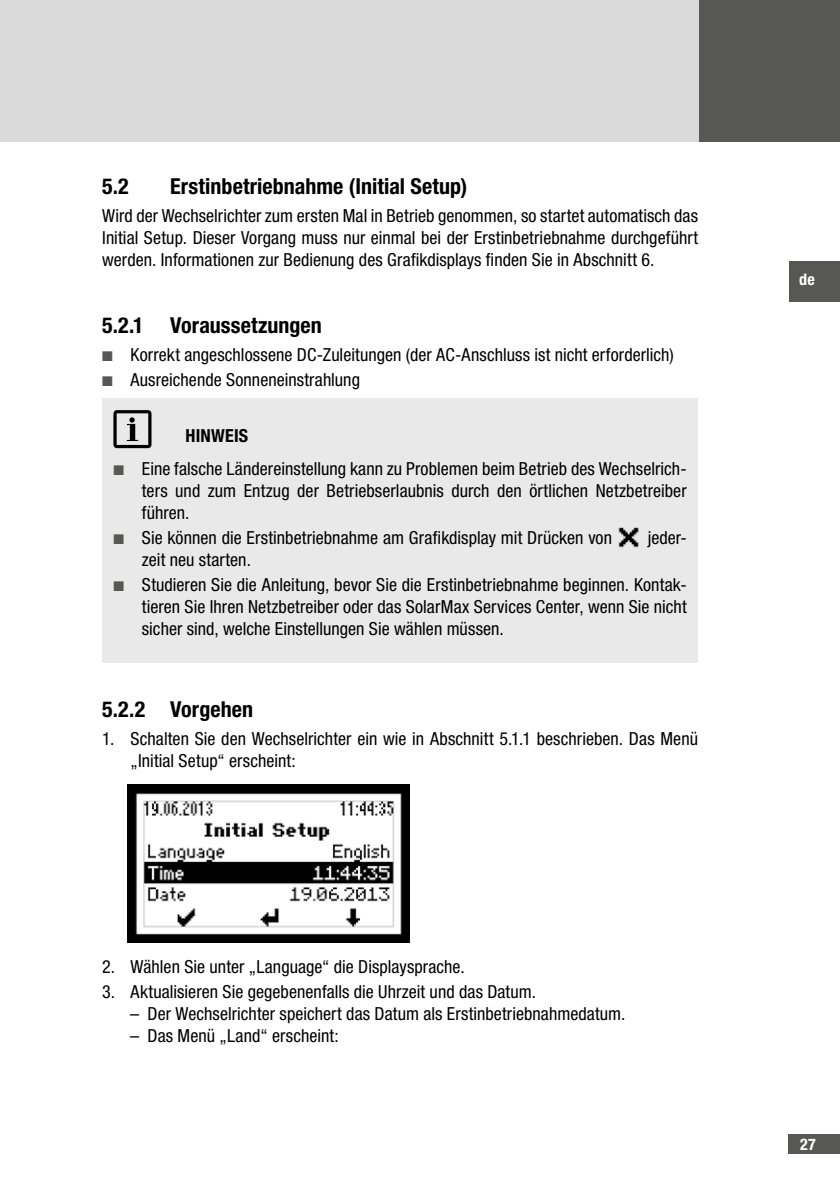
<style>
.page{position:relative;width:840px;height:1191px;background:#fff}
.page>*{position:absolute;margin:0;border:0;box-sizing:border-box;transform-origin:0 0}
.t1{font:700 condensed 22px "Helvetica Neue LT Std";letter-spacing:.005em;color:#000}
.t2{font:condensed 18px/22px "Helvetica Neue LT Std";color:#000;text-align:justify}
.t3{font:700 condensed 18px "Helvetica Neue LT Std";letter-spacing:.01em;color:#000}
.t4{font:700 condensed 16px "Helvetica Neue LT Std";color:#fff}
.s1{color:#575756}
</style>
<div class="page">
<div style="left:789px;top:261px;width:50px;height:40px;background:#575756"></div>
<div style="left:697px;top:0;width:142px;height:142px;background:#575756"></div>
<div style="left:0;top:0;width:697px;height:142px;background:#dadada"></div>
<div style="left:788px;top:1134px;width:51px;height:20px;background:#575756"></div>
<div style="left:102px;top:399px;width:595px;height:264px;background:#e9e9e9"></div>
<svg style="left:113px;top:410px;width:38px;height:38px"></svg>
<img style="left:618px;top:527px;width:21px;height:21px">
<img style="left:128px;top:784px;width:281px;height:158px">
<p class="t1" style="left:102px;top:173px;width:28px">5.2</p>
<p class="t1" style="left:170px;top:173px;width:298px">Erstinbetriebnahme (Initial Setup)</p>
<p class="t2" style="left:102px;top:204px;width:597px">Wird der Wechselrichter zum ersten Mal in Betrieb genommen, so startet automatisch das Initial Setup. Dieser Vorgang muss nur einmal bei der Erstinbetriebnahme durchgeführt werden. Informationen zur Bedienung des Grafikdisplays finden Sie in Abschnitt 6.</p>
<p class="t1" style="left:102px;top:312px;width:221px">5.2.1 Voraussetzungen</p>
<p class="t2" style="left:102px;top:344px;width:572px"><span class="s1">■</span> Korrekt angeschlossene DC-Zuleitungen (der AC-Anschluss ist nicht erforderlich)</p>
<p class="t2" style="left:102px;top:368px;width:259px"><span class="s1">■</span> Ausreichende Sonneneinstrahlung</p>
<p class="t3" style="left:185px;top:424px;width:64px">HINWEIS</p>
<p class="t2" style="left:142px;top:457px;width:546px;text-indent:-28px"><span class="s1">■</span> Eine falsche Ländereinstellung kann zu Problemen beim Betrieb des Wechselrich&shy;ters und zum Entzug der Betriebserlaubnis durch den örtlichen Netzbetreiber führen.</p>
<p class="t2" style="left:113px;top:526px;width:500px"><span class="s1">■</span> Sie können die Erstinbetriebnahme am Grafikdisplay mit Drücken von</p>
<p class="t2" style="left:647px;top:526px;width:41px">jeder-</p>
<p class="t2" style="left:142px;top:548px;width:110px">zeit neu starten.</p>
<p class="t2" style="left:142px;top:573px;width:546px;text-indent:-28px"><span class="s1">■</span> Studieren Sie die Anleitung, bevor Sie die Erstinbetriebnahme beginnen. Kontak&shy;tieren Sie Ihren Netzbetreiber oder das SolarMax Services Center, wenn Sie nicht sicher sind, welche Einstellungen Sie wählen müssen.</p>
<p class="t1" style="left:102px;top:695px;width:152px">5.2.2 Vorgehen</p>
<p class="t2" style="left:130px;top:727px;width:568px;text-indent:-28px">1. Schalten Sie den Wechselrichter ein wie in Abschnitt 5.1.1 beschrieben. Das Menü „Initial Setup“ erscheint:</p>
<p class="t2" style="left:102px;top:955px;width:364px">2. Wählen Sie unter „Language“ die Displaysprache.</p>
<p class="t2" style="left:102px;top:980px;width:435px">3. Aktualisieren Sie gegebenenfalls die Uhrzeit und das Datum.</p>
<p class="t2" style="left:130px;top:1002px;width:496px">– Der Wechselrichter speichert das Datum als Erstinbetriebnahmedatum.</p>
<p class="t2" style="left:130px;top:1024px;width:210px">– Das Menü „Land“ erscheint:</p>
<p class="t4" style="left:798px;top:270px;width:17px">de</p>
<p class="t4" style="left:799px;top:1134px;width:17px">27</p>
</div>
